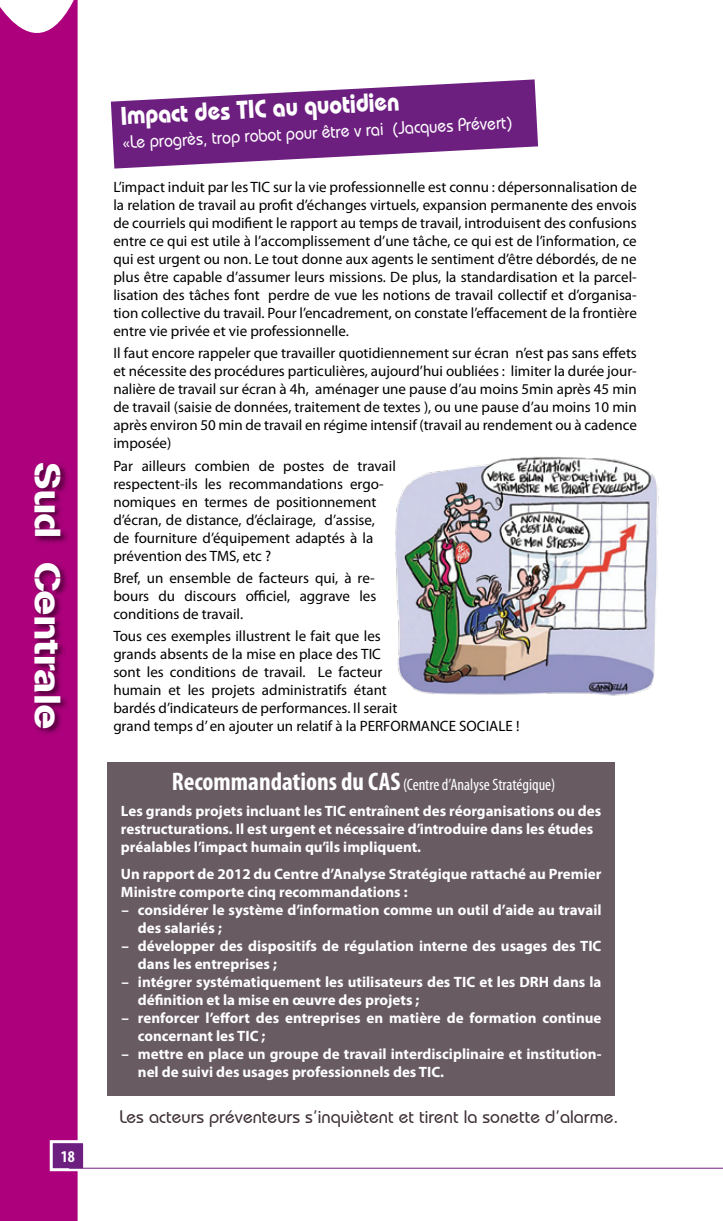
<style>
.page{position:relative;width:723px;height:1221px;background:#fff}
.page>*{position:absolute;margin:0;border:0;box-sizing:border-box;transform-origin:0 0}
.t1{font:36px "Absolut DB Normal";color:#fff;scale:1.18 1}
.t2{font:700 25.5px "Bauhaus IT Cby BT";color:#fff;scale:.9 1}
.t3{font:500 18px "Bauhaus IT Cby BT";color:#3f3138}
.t4{font:500 18px "Bauhaus IT Cby BT";color:#fff;scale:.9 1}
.t5{font:condensed 16.5px "Myriad Pro";color:#fff}
.t6{font:700 condensed 16.5px "Myriad Pro";color:#fff}
.t7{font:15px/18px "Myriad Pro";color:#000;text-align:justify}
.t8{font:700 15px/18px "Myriad Pro";color:#fff}
.s1{font-weight:700;font-size:25.5px}
</style>
<div class="page">
<div style="left:0;top:0;width:78px;height:1220px;background:#ac007c"></div>
<div style="left:51px;top:1141px;width:34px;height:28px;background:#6d1f80"></div>
<div style="left:50px;top:1140px;width:36px;height:31px;border:3px solid #fff"></div>
<hr style="left:69px;top:1167px;width:654px;height:1px;background:#6d1f80">
<svg style="left:111px;top:79px;width:427px;height:89px;fill:#6d1f80"></svg>
<div style="left:108px;top:762px;width:507px;height:333px;background:#685b62"></div>
<img style="left:395px;top:457px;width:264px;height:239px">
<div style="left:33px;top:461px;width:36px;height:275px;background:#000;opacity:.51"></div>
<h1 class="t1" style="left:69px;top:462px;width:227px;rotate:90deg">Sud Centrale</h1>
<p class="t6" style="left:61px;top:1145px;width:16px">18</p>
<h2 class="t2" style="left:120px;top:100px;width:312px;rotate:-3deg">Impact des TIC au quotidien</h2>
<p class="t4" style="left:121px;top:131px;width:436px;rotate:-3deg">«Le progrès, trop robot pour être v rai (Jacques Prévert)</p>
<p class="t7" style="left:113px;top:178px;width:525px">L’impact induit par les TIC sur la vie professionnelle est connu : dépersonnalisation de la relation de travail au profit d’échanges virtuels, expansion permanente des envois de courriels qui modifient le rapport au temps de travail, introduisent des confusions entre ce qui est utile à l’accomplissement d’une tâche, ce qui est de l’information, ce qui est urgent ou non. Le tout donne aux agents le sentiment d’être débordés, de ne plus être capable d’assumer leurs missions. De plus, la standardisation et la parcel&shy;lisation des tâches font perdre de vue les notions de travail collectif et d’organisa&shy;tion collective du travail. Pour l’encadrement, on constate l’effacement de la frontière entre vie privée et vie professionnelle.</p>
<p class="t7" style="left:113px;top:344px;width:525px">Il faut encore rappeler que travailler quotidiennement sur écran n’est pas sans effets et nécessite des procédures particulières, aujourd’hui oubliées : limiter la durée jour&shy;nalière de travail sur écran à 4h, aménager une pause d’au moins 5min après 45 min de travail (saisie de données, traitement de textes ), ou une pause d’au moins 10 min après environ 50 min de travail en régime intensif (travail au rendement ou à cadence imposée)</p>
<p class="t7" style="left:113px;top:456px;width:284px;text-align:left">Par ailleurs combien de postes de travail respectent-ils les recommandations ergo&shy;nomiques en termes de positionnement d’écran, de distance, d’éclairage, d’assise,<br>de fourniture d’équipement adaptés à la prévention des TMS, etc ?</p>
<p class="t7" style="left:113px;top:568px;width:264px">Bref, un ensemble de facteurs qui, à re&shy;bours du discours officiel, aggrave les conditions de travail.</p>
<p class="t7" style="left:113px;top:627px;width:408px;text-align:left">Tous ces exemples illustrent le fait que les<br>grands absents de la mise en place des TIC<br>sont les conditions de travail. Le facteur<br>humain et les projets administratifs étant<br>bardés d’indicateurs de performances. Il serait<br>grand temps d’ en ajouter un relatif à la PERFORMANCE SOCIALE !</p>
<p class="t5" style="left:172px;top:774px;width:385px"><span class="s1">Recommandations du CAS</span> (Centre d’Analyse Stratégique)</p>
<p class="t8" style="left:121px;top:801px;width:482px">Les grands projets incluant les TIC entraînent des réorganisations ou des restructurations. Il est urgent et nécessaire d’introduire dans les études préalables l’impact humain qu’ils impliquent.</p>
<p class="t8" style="left:121px;top:864px;width:482px">Un rapport de 2012 du Centre d’Analyse Stratégique rattaché au Premier<br>Ministre comporte cinq recommandations :</p>
<p class="t8" style="left:138px;top:900px;width:465px;text-indent:-16px">– considérer le système d’information comme un outil d’aide au travail des salariés ;</p>
<p class="t8" style="left:138px;top:936px;width:465px;text-indent:-16px">– développer des dispositifs de régulation interne des usages des TIC dans les entreprises ;</p>
<p class="t8" style="left:138px;top:972px;width:465px;text-indent:-16px">– intégrer systématiquement les utilisateurs des TIC et les DRH dans la définition et la mise en œuvre des projets ;</p>
<p class="t8" style="left:138px;top:1008px;width:465px;text-indent:-16px">– renforcer l’effort des entreprises en matière de formation continue concernant les TIC ;</p>
<p class="t8" style="left:138px;top:1044px;width:465px;text-indent:-16px">– mettre en place un groupe de travail interdisciplinaire et institution&shy;nel de suivi des usages professionnels des TIC.</p>
<p class="t3" style="left:119px;top:1105px;width:500px">Les acteurs préventeurs s’inquiètent et tirent la sonette d’alarme.</p>
</div>
